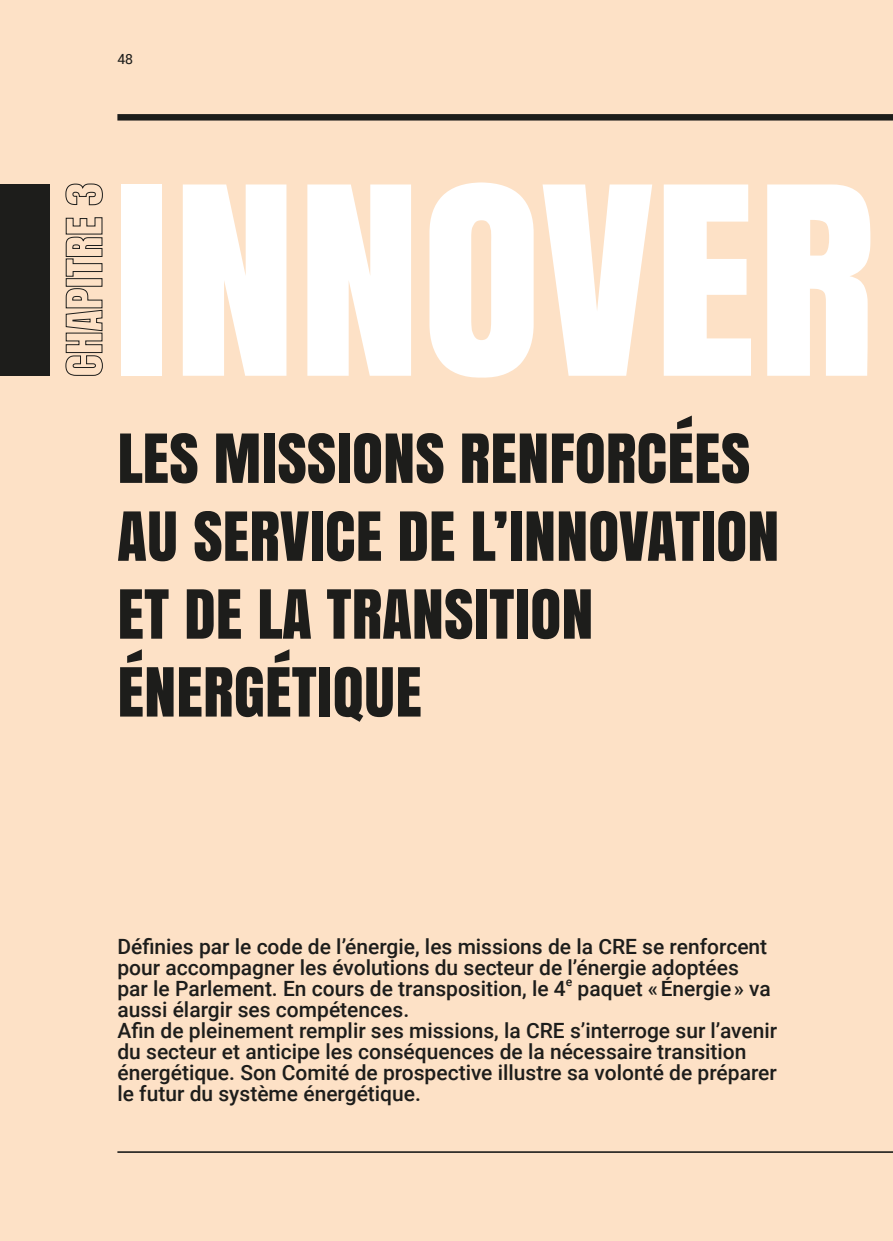
<style>
.page{position:relative;width:893px;height:1241px;background:#fff}
.page>*{position:absolute;margin:0;border:0;box-sizing:border-box;transform-origin:0 0}
.t1{font:245.7px "Anton";color:#fff}
.t2{font:63.35px/77.9px "Anton";color:#1d1d1b}
.t3{font:500 21px/21px "Roboto";color:#1d1d1b}
.t4{font:14px "Roboto";color:#1d1d1b}
.t5{font:500 12.25px "Roboto";color:#1d1d1b}
</style>
<div class="page">
<div style="left:0;top:0;width:893px;height:1240px;background:#fde1c6"></div>
<div style="left:0;top:184px;width:50px;height:191px;background:#1d1d1b"></div>
<svg style="left:65px;top:288px;width:38px;height:88px"></svg>
<div style="left:66px;top:278px;width:36px;height:8px;border:1px solid #1d1d1b"></div>
<svg style="left:66px;top:217px;width:37px;height:60px"></svg>
<svg style="left:65px;top:183px;width:38px;height:22px"></svg>
<hr style="left:117px;top:1150px;width:776px;height:2px;background:#1d1d1b">
<div style="left:117px;top:114px;width:776px;height:6px;background:#1d1d1b"></div>
<p class="t4" style="left:117px;top:49px;width:17px">48</p>
<h1 class="t1" style="left:111px;top:87px;width:767px">INNOVER</h1>
<h2 class="t2" style="left:117px;top:417px;width:663px">LES MISSIONS RENFORCÉES<br>AU SERVICE DE L’INNOVATION<br>ET DE LA TRANSITION<br>ÉNERGÉTIQUE</h2>
<p class="t3" style="left:117px;top:934px;width:651px">Définies par le code de l’énergie, les missions de la CRE se renforcent pour accompagner les évolutions du secteur de l’énergie adoptées par le Parlement. En cours de transposition, le 4</p>
<p class="t5" style="left:566px;top:972px;width:8px">e</p>
<p class="t3" style="left:578px;top:976px;width:195px">paquet « Énergie » va</p>
<p class="t3" style="left:117px;top:997px;width:661px">aussi élargir ses compétences.<br>Afin de pleinement remplir ses missions, la CRE s’interroge sur l’avenir du secteur et anticipe les conséquences de la nécessaire transition énergétique. Son Comité de prospective illustre sa volonté de préparer le futur du système énergétique.</p>
</div>
